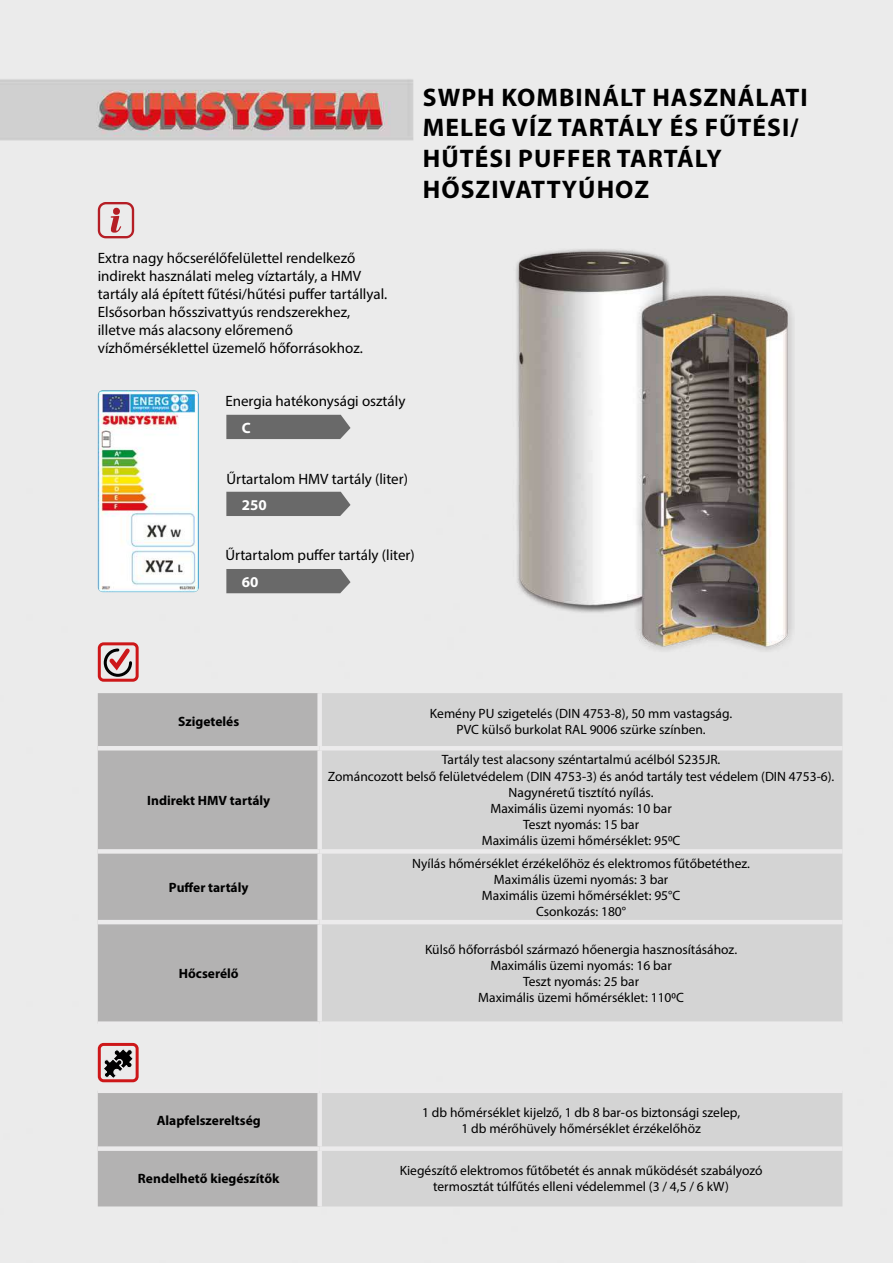
<style>
.page{position:relative;width:893px;height:1263px;background:#ebebeb}
.page>*{position:absolute;margin:0;border:0;box-sizing:border-box;transform-origin:0 0}
.t1{font:700 25.5px/30.6px "Myriad Pro";letter-spacing:.04em;color:#000}
.t2{font:15px/18px "Myriad Pro";color:#000}
.t3{font:700 15px "Myriad Pro";color:#fff}
.t4{font:13.5px/16.2px "Myriad Pro";color:#000;text-align:center}
.t5{font:700 13.5px "Myriad Pro";color:#000}
</style>
<div class="page">
<svg style="left:98px;top:202px;width:36px;height:36px"></svg>
<img style="left:98px;top:390px;width:101px;height:202px">
<div style="left:226px;top:569px;width:125px;height:24px;background:#696969"></div>
<div style="left:226px;top:415px;width:125px;height:24px;background:#696969"></div>
<div style="left:226px;top:492px;width:125px;height:24px;background:#696969"></div>
<svg style="left:102px;top:646px;width:32px;height:32px"></svg>
<div style="left:98px;top:642px;width:41px;height:40px;border:3px solid #cd1719;border-radius:4px"></div>
<svg style="left:98px;top:693px;width:219px;height:513px;background:#b9b8b8"></svg>
<svg style="left:322px;top:693px;width:520px;height:513px;background:#d6d6d6"></svg>
<div style="left:317px;top:693px;width:5px;height:53px;background:#ecebec"></div>
<hr style="left:98px;top:746px;width:222px;height:4px;background:#ecebec">
<hr style="left:320px;top:746px;width:522px;height:4px;background:#ecebec">
<div style="left:317px;top:750px;width:5px;height:99px;background:#ecebec"></div>
<div style="left:98px;top:849px;width:222px;height:5px;background:#ecebec"></div>
<div style="left:320px;top:849px;width:522px;height:5px;background:#ecebec"></div>
<div style="left:317px;top:854px;width:5px;height:66px;background:#ecebec"></div>
<hr style="left:98px;top:920px;width:222px;height:4px;background:#ecebec">
<hr style="left:320px;top:920px;width:522px;height:4px;background:#ecebec">
<div style="left:317px;top:924px;width:5px;height:97px;background:#ecebec"></div>
<div style="left:98px;top:1021px;width:222px;height:5px;background:#ecebec"></div>
<div style="left:320px;top:1021px;width:522px;height:5px;background:#ecebec"></div>
<div style="left:317px;top:1026px;width:5px;height:62px;background:#ecebec"></div>
<div style="left:98px;top:1088px;width:222px;height:5px;background:#ecebec"></div>
<div style="left:320px;top:1088px;width:522px;height:5px;background:#ecebec"></div>
<div style="left:317px;top:1093px;width:5px;height:53px;background:#ecebec"></div>
<div style="left:98px;top:1146px;width:222px;height:5px;background:#ecebec"></div>
<div style="left:320px;top:1146px;width:522px;height:5px;background:#ecebec"></div>
<div style="left:317px;top:1151px;width:5px;height:55px;background:#ecebec"></div>
<div style="left:98px;top:1043px;width:41px;height:39px;border:3px solid #cd1719;border-radius:4px"></div>
<svg style="left:103px;top:1048px;width:31px;height:32px"></svg>
<img style="left:483px;top:226px;width:312px;height:427px">
<h1 class="t1" style="left:423px;top:81px;width:386px">SWPH KOMBINÁLT HASZNÁLATI<br>MELEG VÍZ TARTÁLY ÉS FŰTÉSI/<br>HŰTÉSI PUFFER TARTÁLY<br>HŐSZIVATTYÚHOZ</h1>
<p class="t2" style="left:98px;top:248px;width:291px">Extra nagy hőcserélőfelülettel rendelkező indirekt használati meleg víztartály, a HMV tartály alá épített fűtési/hűtési puffer tartállyal.<br>Elsősorban hősszivattyús rendszerekhez, illetve más alacsony előremenő vízhőmérséklettel üzemelő hőforrásokhoz.</p>
<p class="t2" style="left:225px;top:391px;width:182px">Energia hatékonysági osztály</p>
<p class="t3" style="left:242px;top:418px;width:10px">C</p>
<p class="t2" style="left:226px;top:469px;width:183px">Űrtartalom HMV tartály (liter)</p>
<p class="t3" style="left:242px;top:495px;width:26px">250</p>
<p class="t2" style="left:225px;top:546px;width:191px">Űrtartalom puffer tartály (liter)</p>
<p class="t3" style="left:242px;top:572px;width:18px">60</p>
<p class="t5" style="left:178px;top:712px;width:63px">Szigetelés</p>
<p class="t4" style="left:430px;top:705px;width:304px">Kemény PU szigetelés (DIN 4753-8), 50 mm vastagság.<br>PVC külső burkolat RAL 9006 szürke színben.</p>
<p class="t5" style="left:147px;top:791px;width:125px">Indirekt HMV tartály</p>
<p class="t5" style="left:169px;top:878px;width:81px">Puffer tartály</p>
<p class="t5" style="left:179px;top:964px;width:61px">Hőcserélő</p>
<p class="t4" style="left:328px;top:751px;width:508px">Tartály test alacsony széntartalmú acélból S235JR.<br>Zománcozott belső felületvédelem (DIN 4753-3) és anód tartály test védelem (DIN 4753-6).<br>Nagynéretű tisztító nyílás.<br>Maximális üzemi nyomás: 10 bar<br>Teszt nyomás: 15 bar<br>Maximális üzemi hőmérséklet: 950C</p>
<p class="t4" style="left:412px;top:855px;width:339px">Nyílás hőmérséklet érzékelőhöz és elektromos fűtőbetéthez.<br>Maximális üzemi nyomás: 3 bar<br>Maximális üzemi hőmérséklet: 95°C<br>Csonkozás: 180°</p>
<p class="t4" style="left:425px;top:941px;width:314px">Külső hőforrásból származó hőenergia hasznosításához.<br>Maximális üzemi nyomás: 16 bar<br>Teszt nyomás: 25 bar<br>Maximális üzemi hőmérséklet: 1100C</p>
<p class="t5" style="left:157px;top:1111px;width:105px">Alapfelszereltség</p>
<p class="t4" style="left:422px;top:1104px;width:320px">1 db hőmérséklet kijelző, 1 db 8 bar-os biztonsági szelep,<br>1 db mérőhüvely hőmérséklet érzékelőhöz</p>
<p class="t5" style="left:138px;top:1169px;width:143px">Rendelhető kiegészítők</p>
<p class="t4" style="left:400px;top:1162px;width:364px">Kiegészítő elektromos fűtőbetét és annak működését szabályozó termosztát túlfűtés elleni védelemmel (3 / 4,5 / 6 kW)</p>
</div>
